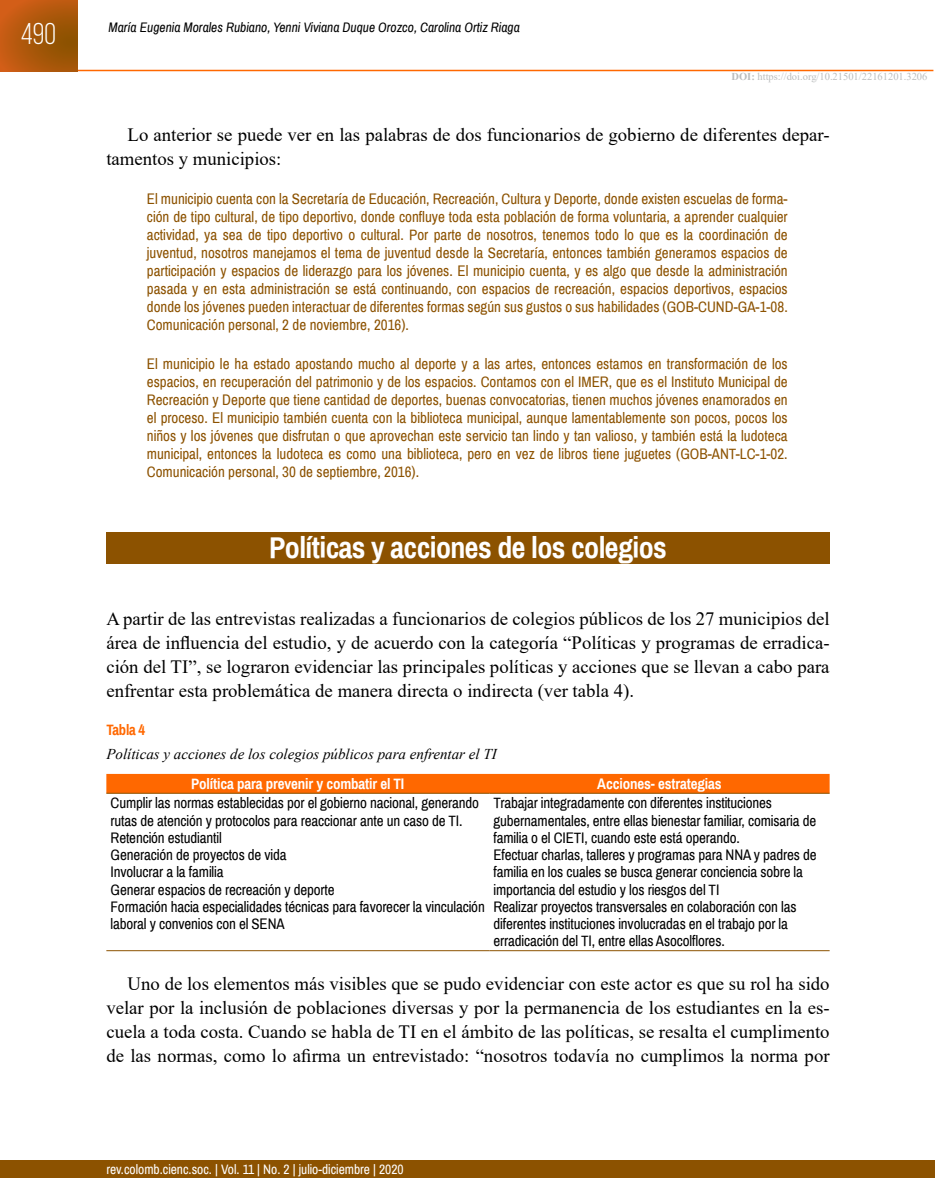
<style>
.page{position:relative;width:936px;height:1191px;background:#fff}
.page>*{position:absolute;margin:0;border:0;box-sizing:border-box;transform-origin:0 0}
.t1{font:700 30px "Archivo Narrow";letter-spacing:-.02em;color:#fff}
.t2{font:30px "Bebas Neue";color:#fff}
.t3{font:18.75px/24px "Times New Roman";color:#000;text-align:justify}
.t4{font:15px/18px "Archivo Narrow";color:#8c5200;text-align:justify}
.t5{font:15px/17.2px "Archivo Narrow";letter-spacing:-.01em;color:#000}
.t6{font:italic 15px "Times New Roman";color:#000}
.t7{font:700 15px "Archivo Narrow";letter-spacing:-.01em;color:#fff}
.t8{font:700 15px "Archivo Narrow";letter-spacing:-.02em;color:#ff6800}
.t9{font:italic 13.5px "Archivo Narrow";color:#000}
.t10{font:13.5px "Archivo Narrow";color:#fff}
.t11{font:10.5px "Times New Roman";color:#bbbdbe}
.s1{font-weight:700}
</style>
<div class="page">
<div style="left:0;top:1160px;width:934px;height:18px;background:#8c5200"></div>
<hr style="left:77px;top:70px;width:856px;height:1px;background:#ff6800">
<svg style="left:0;top:0;width:78px;height:71px;background:#af580c"></svg>
<div style="left:106px;top:532px;width:723px;height:32px;background:#8c5200"></div>
<div style="left:106px;top:774px;width:723px;height:19px;background:#ff6800"></div>
<hr style="left:106px;top:793px;width:383px;height:1px;background:#8c5200">
<hr style="left:489px;top:793px;width:340px;height:1px;background:#8c5200">
<hr style="left:106px;top:950px;width:383px;height:1px;background:#8c5200">
<hr style="left:489px;top:950px;width:340px;height:1px;background:#8c5200">
<h1 class="t2" style="left:21px;top:18px;width:36px">490</h1>
<p class="t9" style="left:108px;top:19px;width:413px">María Eugenia Morales Rubiano, Yenni Viviana Duque Orozco, Carolina Ortiz Riaga</p>
<p class="t11" style="left:731px;top:69px;width:197px"><span class="s1">DOI:</span> https://doi.org/10.21501/22161201.3206</p>
<p class="t3" style="left:106px;top:122px;width:724px;text-indent:21px">Lo anterior se puede ver en las palabras de dos funcionarios de gobierno de diferentes depar&shy;tamentos y municipios:</p>
<p class="t4" style="left:147px;top:190px;width:642px">El municipio cuenta con la Secretaría de Educación, Recreación, Cultura y Deporte, donde existen escuelas de forma&shy;ción de tipo cultural, de tipo deportivo, donde confluye toda esta población de forma voluntaria, a aprender cualquier actividad, ya sea de tipo deportivo o cultural. Por parte de nosotros, tenemos todo lo que es la coordinación de juventud, nosotros manejamos el tema de juventud desde la Secretaría, entonces también generamos espacios de participación y espacios de liderazgo para los jóvenes. El municipio cuenta, y es algo que desde la administración pasada y en esta administración se está continuando, con espacios de recreación, espacios deportivos, espacios donde los jóvenes pueden interactuar de diferentes formas según sus gustos o sus habilidades (GOB-CUND-GA-1-08.<br>Comunicación personal, 2 de noviembre, 2016).</p>
<p class="t4" style="left:147px;top:355px;width:642px">El municipio le ha estado apostando mucho al deporte y a las artes, entonces estamos en transformación de los espacios, en recuperación del patrimonio y de los espacios. Contamos con el IMER, que es el Instituto Municipal de Recreación y Deporte que tiene cantidad de deportes, buenas convocatorias, tienen muchos jóvenes enamorados en el proceso. El municipio también cuenta con la biblioteca municipal, aunque lamentablemente son pocos, pocos los niños y los jóvenes que disfrutan o que aprovechan este servicio tan lindo y tan valioso, y también está la ludoteca municipal, entonces la ludoteca es como una biblioteca, pero en vez de libros tiene juguetes (GOB-ANT-LC-1-02.<br>Comunicación personal, 30 de septiembre, 2016).</p>
<h1 class="t1" style="left:269px;top:529px;width:399px">Políticas y acciones de los colegios</h1>
<p class="t3" style="left:106px;top:606px;width:724px">A partir de las entrevistas realizadas a funcionarios de colegios públicos de los 27 municipios del área de influencia del estudio, y de acuerdo con la categoría “Políticas y programas de erradica&shy;ción del TI”, se lograron evidenciar las principales políticas y acciones que se llevan a cabo para enfrentar esta problemática de manera directa o indirecta (ver tabla 4).</p>
<p class="t8" style="left:106px;top:721px;width:40px">Tabla 4</p>
<p class="t6" style="left:106px;top:744px;width:392px">Políticas y acciones de los colegios públicos para enfrentar el TI</p>
<p class="t7" style="left:191px;top:774px;width:215px">Política para prevenir y combatir el TI</p>
<p class="t7" style="left:597px;top:774px;width:126px">Acciones- estrategias</p>
<p class="t5" style="left:111px;top:795px;width:376px">Cumplir las normas establecidas por el gobierno nacional, generando rutas de atención y protocolos para reaccionar ante un caso de TI.<br>Retención estudiantil<br>Generación de proyectos de vida<br>Involucrar a la familia<br>Generar espacios de recreación y deporte<br>Formación hacia especialidades técnicas para favorecer la vinculación laboral y convenios con el SENA</p>
<p class="t5" style="left:493px;top:795px;width:324px">Trabajar integradamente con diferentes instituciones gubernamentales, entre ellas bienestar familiar, comisaria de familia o el CIETI, cuando este está operando.<br>Efectuar charlas, talleres y programas para NNA y padres de familia en los cuales se busca generar conciencia sobre la importancia del estudio y los riesgos del TI<br>Realizar proyectos transversales en colaboración con las diferentes instituciones involucradas en el trabajo por la erradicación del TI, entre ellas Asocolflores.</p>
<p class="t3" style="left:106px;top:971px;width:724px;text-indent:21px">Uno de los elementos más visibles que se pudo evidenciar con este actor es que su rol ha sido velar por la inclusión de poblaciones diversas y por la permanencia de los estudiantes en la es&shy;cuela a toda costa. Cuando se habla de TI en el ámbito de las políticas, se resalta el cumplimento de las normas, como lo afirma un entrevistado: “nosotros todavía no cumplimos la norma por</p>
<p class="t10" style="left:106px;top:1160px;width:299px">rev.colomb.cienc.soc. | Vol. 11 | No. 2 | julio-diciembre | 2020</p>
</div>
